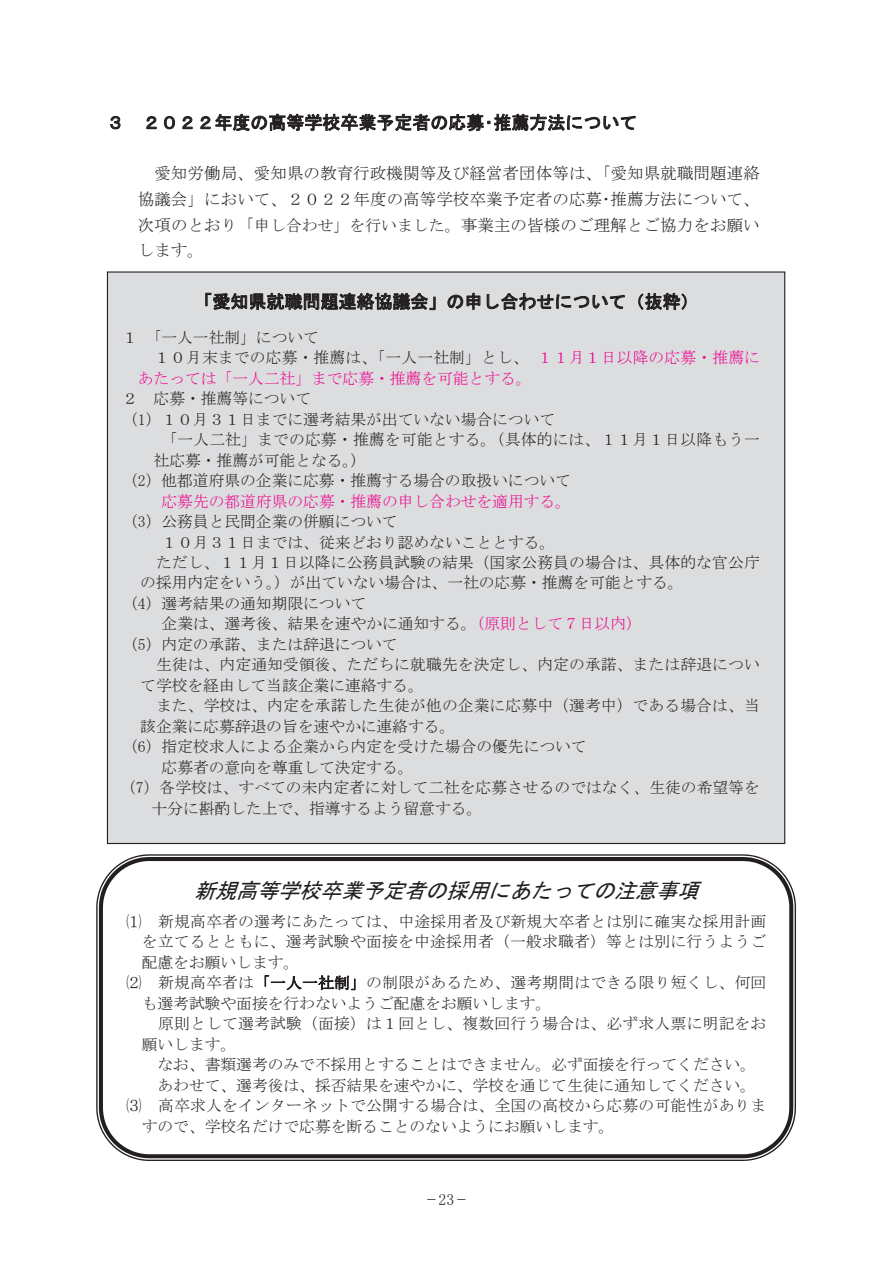
<style>
.page{position:relative;width:893px;height:1263px;background:#fff}
.page>*{position:absolute;margin:0;border:0;box-sizing:border-box;transform-origin:0 0}
.t1{font:italic 21px "MS Gothic";color:#231f20}
.t2{font:18px "MS Gothic";color:#231f20}
.t3{font:16.5px/25.5px "MS Mincho";letter-spacing:.01em;color:#231f20;text-align:justify}
.t4{font:15.75px "MS Mincho";color:#231f20}
.t5{font:15.75px "MS Mincho";color:#ed028c}
.t6{font:15.75px "MS P Mincho";color:#231f20;scale:1.2 1}
.s1{font-size:15.75px}
.s2{color:#ed028c}
</style>
<div class="page">
<div style="left:107px;top:272px;width:678px;height:571px;background:#dcdddf"></div>
<svg style="left:110px;top:116px;width:10px;height:13px"></svg>
<svg style="left:146px;top:116px;width:11px;height:13px"></svg>
<svg style="left:164px;top:116px;width:11px;height:13px"></svg>
<svg style="left:182px;top:116px;width:11px;height:13px"></svg>
<svg style="left:200px;top:114px;width:436px;height:18px"></svg>
<svg style="left:205px;top:293px;width:231px;height:18px"></svg>
<svg style="left:448px;top:293px;width:32px;height:17px"></svg>
<svg style="left:487px;top:293px;width:138px;height:17px"></svg>
<svg style="left:638px;top:293px;width:49px;height:17px"></svg>
<svg style="left:96px;top:854px;width:700px;height:307px"></svg>
<svg style="left:265px;top:975px;width:90px;height:15px"></svg>
<p class="t2" style="left:106px;top:113px;width:533px">３ ２０２２年度の高等学校卒業予定者の応募･推薦方法について</p>
<p class="t3" style="left:138px;top:161px;width:624px;text-indent:16px">愛知労働局、愛知県の教育行政機関等及び経営者団体等は、「愛知県就職問題連絡協議会」において、２０２２年度の高等学校卒業予定者の応募･推薦方法について、次項のとおり「<span class="s1">申し合わせ」を行いました。</span>事業主の皆様のご理解とご協力をお願いします。</p>
<p class="t2" style="left:194px;top:292px;width:506px">「愛知県就職問題連絡協議会」の申し合わせについて（抜粋）</p>
<p class="t4" style="left:122px;top:329px;width:198px">１「一人一社制」について</p>
<p class="t4" style="left:154px;top:350px;width:607px">１０月末までの応募・推薦は、「一人一社制」とし、<span class="s2">１１月１日以降の応募・推薦に</span></p>
<p class="t5" style="left:138px;top:370px;width:395px">あたっては「一人二社」まで応募・推薦を可能とする。</p>
<p class="t4" style="left:122px;top:391px;width:190px">２ 応募・推薦等について</p>
<p class="t4" style="left:122px;top:411px;width:435px">（1）１０月３１日までに選考結果が出ていない場合について</p>
<p class="t4" style="left:162px;top:432px;width:600px">「一人二社」までの応募・推薦を可能とする。（具体的には、１１月１日以降もう一</p>
<p class="t4" style="left:154px;top:452px;width:214px">社応募・推薦が可能となる。）</p>
<p class="t4" style="left:122px;top:473px;width:450px">（2）他都道府県の企業に応募・推薦する場合の取扱いについて</p>
<p class="t5" style="left:162px;top:493px;width:411px">応募先の都道府県の応募・推薦の申し合わせを適用する。</p>
<p class="t4" style="left:122px;top:514px;width:277px">（3）公務員と民間企業の併願について</p>
<p class="t4" style="left:162px;top:534px;width:395px">１０月３１日までは、従来どおり認めないこととする。</p>
<p class="t4" style="left:156px;top:554px;width:605px">ただし、１１月１日以降に公務員試験の結果（国家公務員の場合は、具体的な官公庁</p>
<p class="t4" style="left:140px;top:575px;width:545px">の採用内定をいう。）が出ていない場合は、一社の応募・推薦を可能とする。</p>
<p class="t4" style="left:122px;top:595px;width:246px">（4）選考結果の通知期限について</p>
<p class="t4" style="left:162px;top:616px;width:482px">企業は、選考後、結果を速やかに通知する。<span class="s2">（原則として７日以内）</span></p>
<p class="t4" style="left:122px;top:636px;width:277px">（5）内定の承諾、または辞退について</p>
<p class="t4" style="left:156px;top:657px;width:605px">生徒は、内定通知受領後、ただちに就職先を決定し、内定の承諾、または辞退につい</p>
<p class="t4" style="left:140px;top:677px;width:285px">て学校を経由して当該企業に連絡する。</p>
<p class="t4" style="left:156px;top:698px;width:605px">また、学校は、内定を承諾した生徒が他の企業に応募中（選考中）である場合は、当</p>
<p class="t4" style="left:140px;top:718px;width:316px">該企業に応募辞退の旨を速やかに連絡する。</p>
<p class="t4" style="left:122px;top:739px;width:466px">（6）指定校求人による企業から内定を受けた場合の優先について</p>
<p class="t4" style="left:162px;top:759px;width:253px">応募者の意向を尊重して決定する。</p>
<p class="t4" style="left:120px;top:780px;width:641px">（7）各学校は、すべての未内定者に対して二社を応募させるのではなく、生徒の希望等を</p>
<p class="t4" style="left:152px;top:800px;width:332px">十分に斟酌した上で、指導するよう留意する。</p>
<h1 class="t1" style="left:194px;top:879px;width:512px">新規高等学校卒業予定者の採用にあたっての注意事項</h1>
<p class="t4" style="left:126px;top:913px;width:642px">⑴ 新規高卒者の選考にあたっては、中途採用者及び新規大卒者とは別に確実な採用計画</p>
<p class="t4" style="left:142px;top:934px;width:626px">を立てるとともに、選考試験や面接を中途採用者（一般求職者）等とは別に行うようご</p>
<p class="t4" style="left:142px;top:954px;width:159px">配慮をお願いします。</p>
<p class="t4" style="left:126px;top:975px;width:642px">⑵ 新規高卒者は「一人一社制」の制限があるため、選考期間はできる限り短くし、何回</p>
<p class="t4" style="left:142px;top:995px;width:411px">も選考試験や面接を行わないようご配慮をお願いします。</p>
<p class="t4" style="left:158px;top:1016px;width:610px">原則として選考試験（面接）は１回とし、複数回行う場合は、必ず求人票に明記をお</p>
<p class="t4" style="left:142px;top:1036px;width:96px">願いします。</p>
<p class="t4" style="left:157px;top:1057px;width:600px">なお、書類選考のみで不採用とすることはできません。必ず面接を行ってください。</p>
<p class="t4" style="left:157px;top:1077px;width:600px">あわせて、選考後は、採否結果を速やかに、学校を通じて生徒に通知してください。</p>
<p class="t4" style="left:126px;top:1098px;width:642px">⑶ 高卒求人をインターネットで公開する場合は、全国の高校から応募の可能性がありま</p>
<p class="t4" style="left:142px;top:1118px;width:474px">すので、学校名だけで応募を断ることのないようにお願いします。</p>
<p class="t6" style="left:427px;top:1191px;width:34px">-23-</p>
</div>
